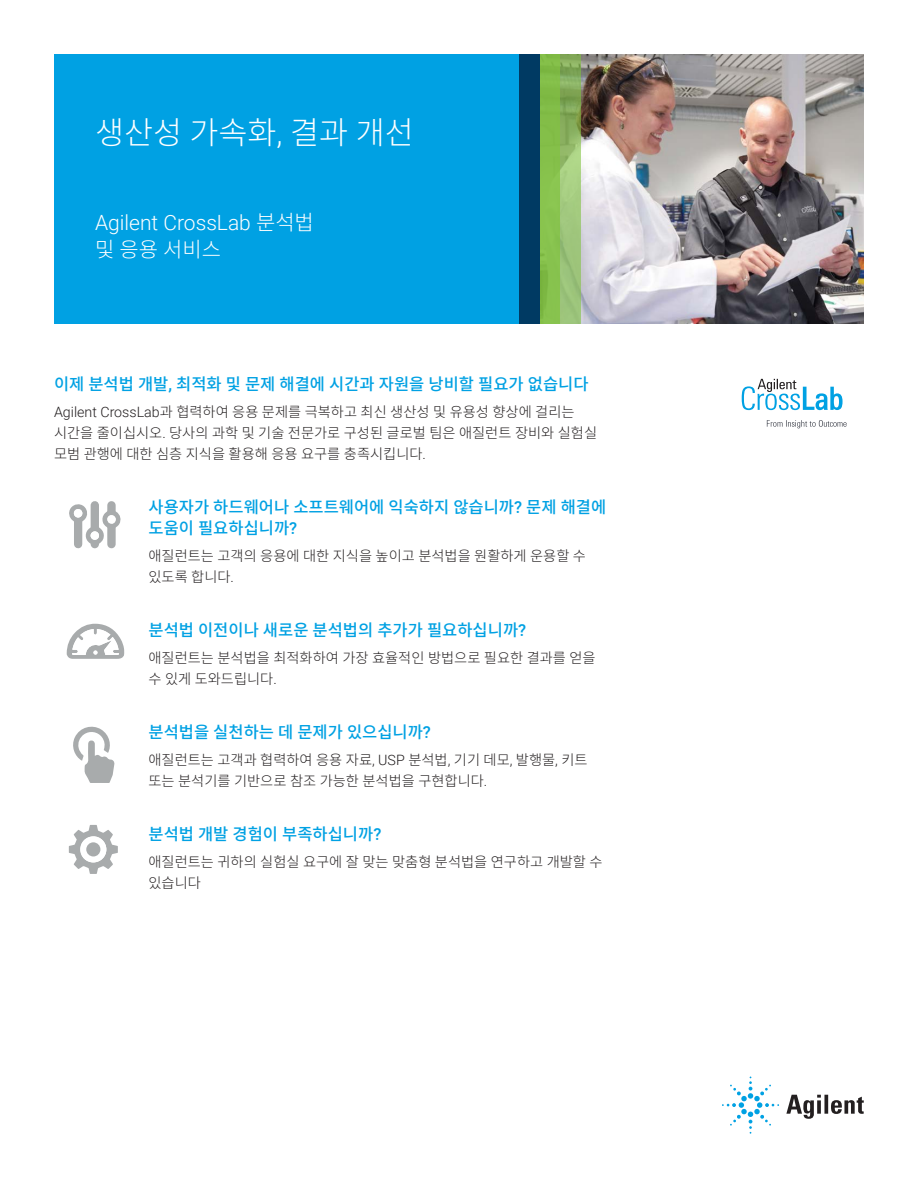
<style>
.page{position:relative;width:918px;height:1188px;background:#fff}
.page>*{position:absolute;margin:0;border:0;box-sizing:border-box;transform-origin:0 0}
.t1{font:300 31.5px "Noto Sans CJ Kkr";color:#fff}
.t2{font:300 21px "Roboto";color:#fff}
.t3{font:300 21px "Noto Sans CJ Kkr";color:#fff}
.t4{font:500 16.5px/21px "Noto Sans CJ Kkr";color:#00a1e3}
.t5{font:300 14.25px/21px "Noto Sans CJ Kkr";color:#231f20}
.s1{font-family:"Roboto"}
.s2{font-family:"Noto Sans CJ Kkr"}
</style>
<div class="page">
<div style="left:54px;top:54px;width:486px;height:270px;background:#00a1e3"></div>
<img style="left:580px;top:54px;width:284px;height:270px">
<div style="left:520px;top:54px;width:20px;height:270px;background:#003a63"></div>
<div style="left:540px;top:54px;width:20px;height:270px;background:#86c14b"></div>
<svg style="left:560px;top:54px;width:20px;height:270px;background:#95bc70"></svg>
<svg style="left:69px;top:825px;width:49px;height:49px"></svg>
<div style="left:86px;top:842px;width:14px;height:14px;background:#a8abac;border-radius:50%"></div>
<svg style="left:73px;top:726px;width:42px;height:57px"></svg>
<svg style="left:67px;top:624px;width:57px;height:35px"></svg>
<svg style="left:69px;top:501px;width:52px;height:48px"></svg>
<div style="left:91px;top:531px;width:8px;height:9px;background:#fff;border-radius:50%"></div>
<div style="left:107px;top:515px;width:9px;height:9px;background:#fff;border-radius:50%"></div>
<div style="left:74px;top:509px;width:8px;height:9px;background:#fff;border-radius:50%"></div>
<svg style="left:786px;top:1095px;width:78px;height:24px"></svg>
<svg style="left:722px;top:1077px;width:57px;height:57px"></svg>
<svg style="left:742px;top:379px;width:101px;height:31px"></svg>
<svg style="left:767px;top:420px;width:80px;height:8px"></svg>
<h1 class="t1" style="left:95px;top:115px;width:320px">생산성 가속화<span class="s1">,</span> 결과 개선</h1>
<h2 class="t2" style="left:95px;top:207px;width:220px">Agilent CrossLab <span class="s2">분석법</span></h2>
<h2 class="t3" style="left:95px;top:237px;width:128px">및 응용 서비스</h2>
<p class="t4" style="left:54px;top:374px;width:536px">이제 분석법 개발<span class="s1">,</span> 최적화 및 문제 해결에 시간과 자원을 낭비할 필요가 없습니다</p>
<p class="t5" style="left:54px;top:401px;width:545px"><span class="s1">Agilent CrossLab</span>과 협력하여 응용 문제를 극복하고 최신 생산성 및 유용성 향상에 걸리는 시간을 줄이십시오<span class="s1">.</span> 당사의 과학 및 기술 전문가로 구성된 글로벌 팀은 애질런트 장비와 실험실 모범 관행에 대한 심층 지식을 활용해 응용 요구를 충족시킵니다<span class="s1">.</span></p>
<p class="t4" style="left:148px;top:497px;width:459px">사용자가 하드웨어나 소프트웨어에 익숙하지 않습니까<span class="s1">?</span> 문제 해결에 도움이 필요하십니까<span class="s1">?</span></p>
<p class="t5" style="left:148px;top:545px;width:439px">애질런트는 고객의 응용에 대한 지식을 높이고 분석법을 원활하게 운용할 수 있도록 합니다<span class="s1">.</span></p>
<p class="t4" style="left:148px;top:620px;width:379px">분석법 이전이나 새로운 분석법의 추가가 필요하십니까<span class="s1">?</span></p>
<p class="t5" style="left:148px;top:647px;width:449px">애질런트는 분석법을 최적화하여 가장 효율적인 방법으로 필요한 결과를 얻을 수 있게 도와드립니다<span class="s1">.</span></p>
<p class="t4" style="left:148px;top:722px;width:284px">분석법을 실천하는 데 문제가 있으십니까<span class="s1">?</span></p>
<p class="t5" style="left:148px;top:749px;width:441px">애질런트는 고객과 협력하여 응용 자료<span class="s1">, USP</span> 분석법<span class="s1">,</span> 기기 데모<span class="s1">,</span> 발행물<span class="s1">,</span> 키트 또는 분석기를 기반으로 참조 가능한 분석법을 구현합니다<span class="s1">.</span></p>
<p class="t4" style="left:148px;top:824px;width:234px">분석법 개발 경험이 부족하십니까<span class="s1">?</span></p>
<p class="t5" style="left:148px;top:851px;width:456px">애질런트는 귀하의 실험실 요구에 잘 맞는 맞춤형 분석법을 연구하고 개발할 수 있습니다</p>
</div>
